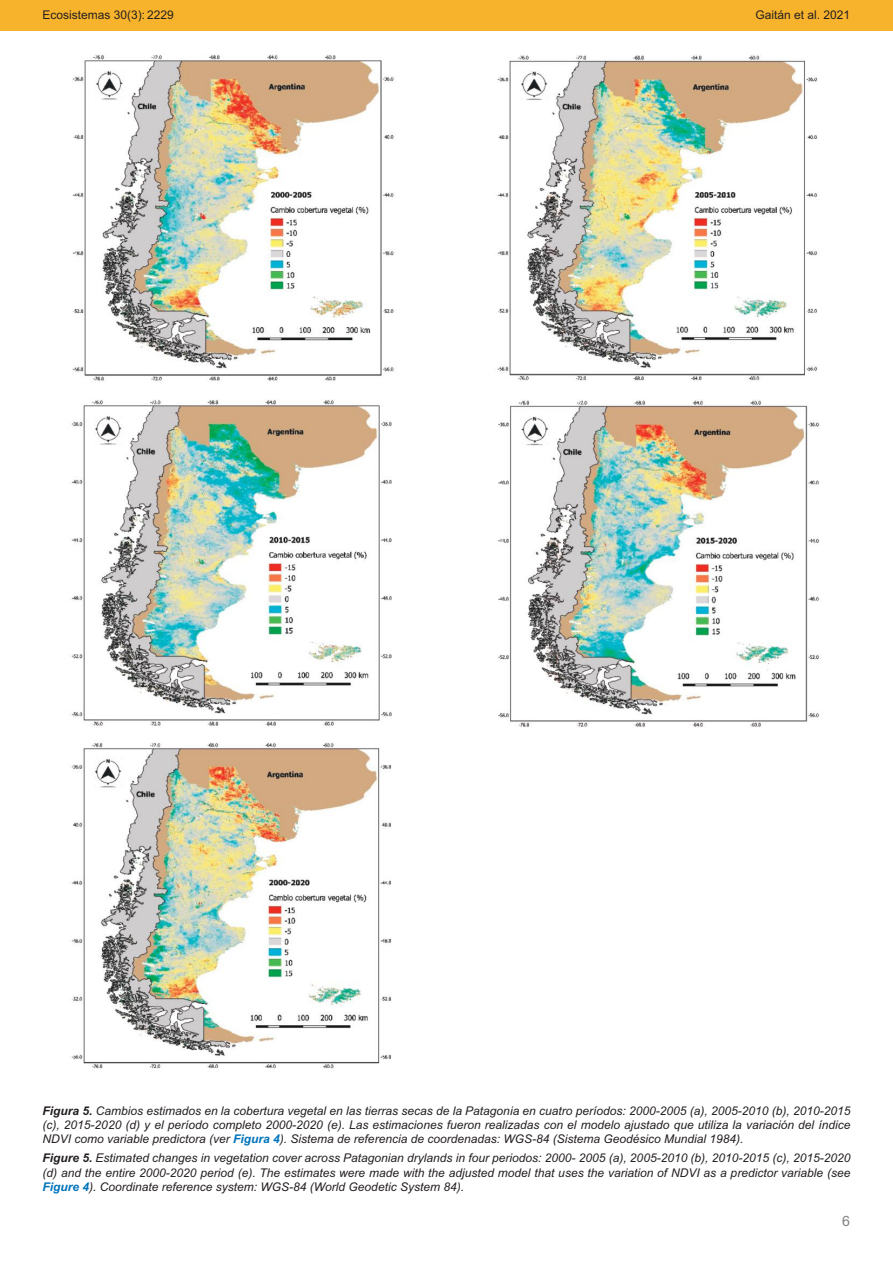
<style>
.page{position:relative;width:893px;height:1263px;background:#fff}
.page>*{position:absolute;margin:0;border:0;box-sizing:border-box;transform-origin:0 0}
.t1{font:14.25px "Arial";color:#838081}
.t2{font:italic 12px/14.4px "Arial";color:#241f1f;text-align:justify}
.t3{font:12px "Arial";color:#241f1f}
.s1{font-weight:700}
.s2{font-weight:700;color:#0073bb}
</style>
<div class="page">
<div style="left:0;top:0;width:893px;height:30px;background:#f8b32d"></div>
<img style="left:72px;top:54px;width:322px;height:327px">
<img style="left:71px;top:399px;width:321px;height:327px">
<img style="left:497px;top:55px;width:321px;height:326px">
<img style="left:498px;top:400px;width:322px;height:327px">
<img style="left:71px;top:742px;width:321px;height:327px">
<p class="t3" style="left:43px;top:7px;width:133px">Ecosistemas 30(3): 2229</p>
<p class="t3" style="left:755px;top:7px;width:96px">Gaitán et al. 2021</p>
<p class="t2" style="left:43px;top:1103px;width:809px"><span class="s1">Figura 5.</span> Cambios estimados en la cobertura vegetal en las tierras secas de la Patagonia en cuatro períodos: 2000-2005 (a), 2005-2010 (b), 2010-2015 (c), 2015-2020 (d) y el período completo 2000-2020 (e). Las estimaciones fueron realizadas con el modelo ajustado que utiliza la variación del índice NDVI como variable predictora (ver <span class="s2">Figura 4</span>). Sistema de referencia de coordenadas: WGS-84 (Sistema Geodésico Mundial 1984).</p>
<p class="t2" style="left:42px;top:1151px;width:809px"><span class="s1">Figure 5.</span> Estimated changes in vegetation cover across Patagonian drylands in four periodos: 2000- 2005 (a), 2005-2010 (b), 2010-2015 (c), 2015-2020 (d) and the entire 2000-2020 period (e). The estimates were made with the adjusted model that uses the variation of NDVI as a predictor variable (see <span class="s2">Figure 4</span>). Coordinate reference system: WGS-84 (World Geodetic System 84).</p>
<p class="t1" style="left:842px;top:1212px;width:9px">6</p>
</div>
